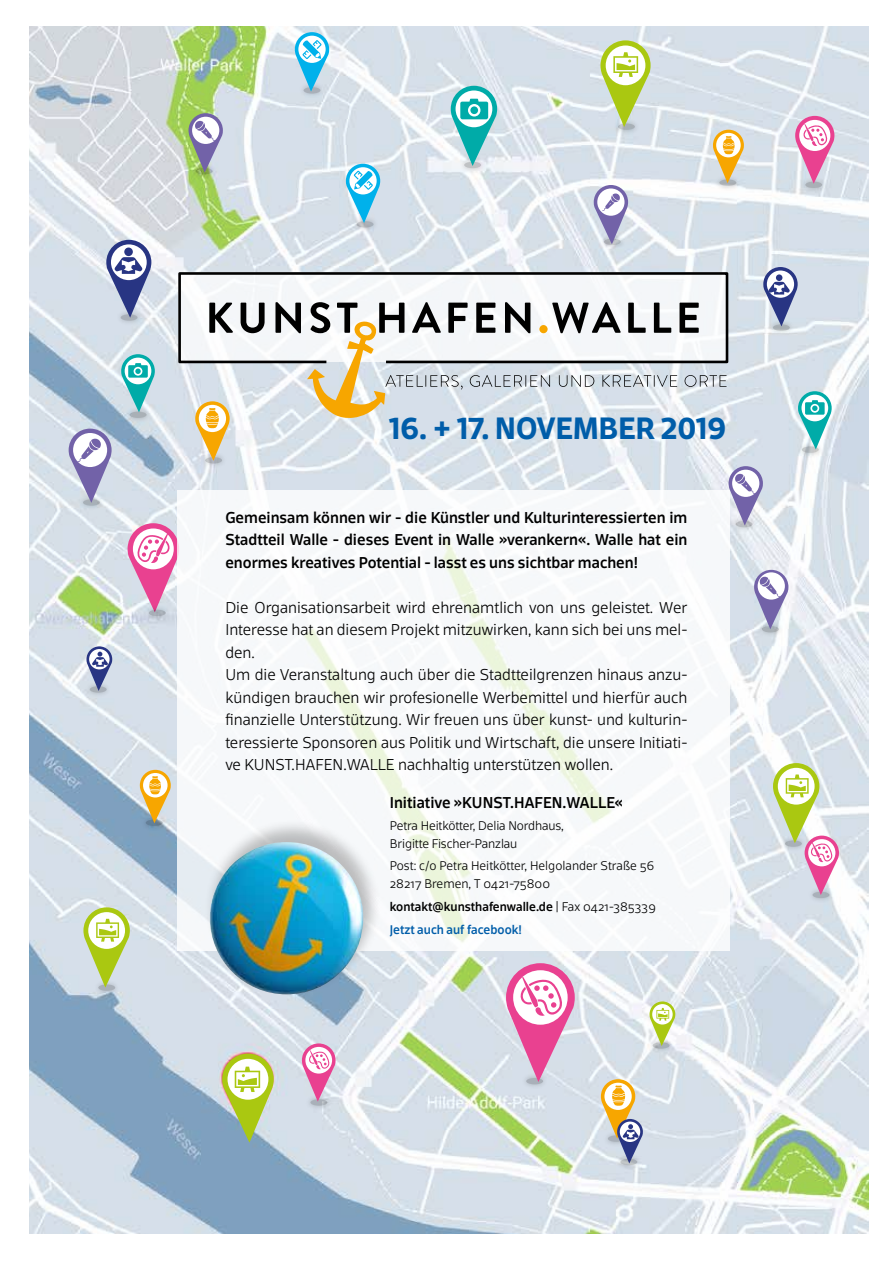
<style>
.page{position:relative;width:893px;height:1263px;background:#fff}
.page>*{position:absolute;margin:0;border:0;box-sizing:border-box;transform-origin:0 0}
.t1{font:700 29.55px "Scuba OT";letter-spacing:.005em;color:#005da9}
.t2{font:300 15px/22.5px "Scuba OT";color:#000}
.t3{font:500 15px/22.5px "Scuba OT";color:#000;text-align:justify}
.t4{font:300 12px/18px "Scuba OT";letter-spacing:-.01em;color:#000}
.t5{font:500 12px/22.5px "Scuba OT";color:#000}
.s1{font-weight:300}
.s2{color:#005da9}
</style>
<div class="page">
<img style="left:30px;top:26px;width:839px;height:1208px">
<svg style="left:177px;top:271px;width:18px;height:94px"></svg>
<div style="left:115px;top:309px;width:28px;height:17px;background:linear-gradient(to right,#d1d8e3,#ccd9e2)"></div>
<div style="left:121px;top:314px;width:17px;height:7px;background:#a9b0b9;border-radius:50%"></div>
<svg style="left:124px;top:412px;width:28px;height:11px"></svg>
<div style="left:130px;top:412px;width:17px;height:6px;background:#a9b0b6;border-radius:50%"></div>
<svg style="left:351px;top:223px;width:28px;height:10px"></svg>
<svg style="left:357px;top:221px;width:17px;height:6px"></svg>
<svg style="left:93px;top:987px;width:27px;height:9px"></svg>
<div style="left:98px;top:984px;width:17px;height:7px;background:#a9b0b9;border-radius:50%"></div>
<svg style="left:598px;top:244px;width:28px;height:6px"></svg>
<div style="left:604px;top:239px;width:17px;height:6px;background:#bdbfc4;border-radius:50%"></div>
<svg style="left:78px;top:503px;width:27px;height:8px"></svg>
<div style="left:83px;top:499px;width:17px;height:7px;background:#a7b0b7;border-radius:50%"></div>
<svg style="left:346px;top:164px;width:34px;height:59px"></svg>
<svg style="left:128px;top:523px;width:49px;height:89px"></svg>
<svg style="left:222px;top:1053px;width:52px;height:90px"></svg>
<svg style="left:106px;top:240px;width:45px;height:78px"></svg>
<svg style="left:69px;top:429px;width:43px;height:74px"></svg>
<svg style="left:594px;top:185px;width:34px;height:59px"></svg>
<svg style="left:121px;top:354px;width:34px;height:58px"></svg>
<div style="left:177px;top:490px;width:553px;height:460px;background:#f6f8fa"></div>
<svg style="left:459px;top:166px;width:28px;height:8px"></svg>
<div style="left:464px;top:162px;width:17px;height:6px;background:#bfc2c4;border-radius:50%"></div>
<svg style="left:800px;top:184px;width:28px;height:9px"></svg>
<div style="left:805px;top:182px;width:17px;height:6px;background:#a9b0b6;border-radius:50%"></div>
<svg style="left:305px;top:1102px;width:28px;height:9px"></svg>
<svg style="left:310px;top:1099px;width:17px;height:7px"></svg>
<svg style="left:613px;top:127px;width:27px;height:8px"></svg>
<svg style="left:618px;top:123px;width:17px;height:7px"></svg>
<svg style="left:190px;top:173px;width:28px;height:7px"></svg>
<svg style="left:730px;top:526px;width:28px;height:7px"></svg>
<div style="left:736px;top:521px;width:17px;height:6px;background:#babec3;border-radius:50%"></div>
<svg style="left:714px;top:183px;width:28px;height:8px"></svg>
<div style="left:719px;top:179px;width:17px;height:7px;background:#abb0b5;border-radius:50%"></div>
<svg style="left:141px;top:823px;width:27px;height:8px"></svg>
<svg style="left:146px;top:819px;width:17px;height:7px"></svg>
<svg style="left:85px;top:681px;width:27px;height:17px"></svg>
<svg style="left:90px;top:686px;width:17px;height:7px"></svg>
<svg style="left:144px;top:604px;width:27px;height:17px"></svg>
<div style="left:149px;top:610px;width:17px;height:6px;background:#a7aeb7;border-radius:50%"></div>
<svg style="left:189px;top:113px;width:34px;height:60px"></svg>
<svg style="left:195px;top:267px;width:637px;height:259px"></svg>
<div style="left:298px;top:82px;width:28px;height:17px;background:#d0dce5"></div>
<svg style="left:304px;top:87px;width:16px;height:7px"></svg>
<svg style="left:295px;top:32px;width:34px;height:60px"></svg>
<svg style="left:807px;top:895px;width:28px;height:8px"></svg>
<div style="left:812px;top:892px;width:17px;height:6px;background:#a9b0b9;border-radius:50%"></div>
<svg style="left:795px;top:116px;width:39px;height:68px"></svg>
<svg style="left:302px;top:1043px;width:34px;height:59px"></svg>
<svg style="left:713px;top:130px;width:31px;height:53px"></svg>
<svg style="left:140px;top:770px;width:31px;height:53px"></svg>
<svg style="left:600px;top:40px;width:51px;height:87px"></svg>
<svg style="left:773px;top:763px;width:66px;height:132px"></svg>
<svg style="left:83px;top:907px;width:47px;height:80px"></svg>
<svg style="left:521px;top:1082px;width:28px;height:8px"></svg>
<div style="left:526px;top:1078px;width:17px;height:6px;background:#a9b0b9;border-radius:50%"></div>
<svg style="left:647px;top:1037px;width:28px;height:17px"></svg>
<svg style="left:653px;top:1042px;width:16px;height:7px"></svg>
<svg style="left:615px;top:1163px;width:28px;height:7px"></svg>
<svg style="left:620px;top:1159px;width:17px;height:6px"></svg>
<svg style="left:506px;top:963px;width:69px;height:119px"></svg>
<svg style="left:649px;top:1001px;width:26px;height:45px"></svg>
<svg style="left:601px;top:1079px;width:42px;height:84px"></svg>
<svg style="left:86px;top:646px;width:26px;height:45px"></svg>
<svg style="left:757px;top:629px;width:27px;height:9px"></svg>
<svg style="left:762px;top:626px;width:17px;height:6px"></svg>
<svg style="left:754px;top:570px;width:34px;height:59px"></svg>
<svg style="left:451px;top:86px;width:46px;height:80px"></svg>
<div style="left:204px;top:819px;width:177px;height:177px;background:#000;opacity:.25"></div>
<img style="left:210px;top:842px;width:153px;height:152px">
<h1 class="t1" style="left:389px;top:410px;width:339px">16. + 17. NOVEMBER 2019</h1>
<p class="t3" style="left:225px;top:506px;width:464px">Gemeinsam können wir - die Künstler und Kulturinteressierten im Stadtteil Walle - dieses Event in Walle »verankern«. Walle hat ein enormes kreatives Potential - lasst es uns sichtbar machen!</p>
<p class="t2" style="left:225px;top:596px;width:464px">Die Organisationsarbeit wird ehrenamtlich von uns geleistet. Wer Interesse hat an diesem Projekt mitzuwirken, kann sich bei uns mel&shy;den.<br>Um die Veranstaltung auch über die Stadtteilgrenzen hinaus anzu&shy;kündigen brauchen wir profesionelle Werbemittel und hierfür auch finanzielle Unterstützung. Wir freuen uns über kunst- und kulturin&shy;teressierte Sponsoren aus Politik und Wirtschaft, die unsere Initiati&shy;ve KUNST.HAFEN.WALLE nachhaltig unterstützen wollen.</p>
<p class="t3" style="left:390px;top:791px;width:235px">Initiative »KUNST.HAFEN.WALLE«</p>
<p class="t4" style="left:390px;top:816px;width:176px">Petra Heitkötter, Delia Nordhaus,<br>Brigitte Fischer-Panzlau</p>
<p class="t4" style="left:390px;top:857px;width:266px">Post: c/o Petra Heitkötter, Helgolander Straße 56<br>28217 Bremen, T 0421-75800</p>
<p class="t5" style="left:390px;top:895px;width:267px">kontakt@kunsthafenwalle.de <span class="s1">| Fax 0421-385339<br></span><span class="s2">Jetzt auch auf facebook!</span></p>
</div>
